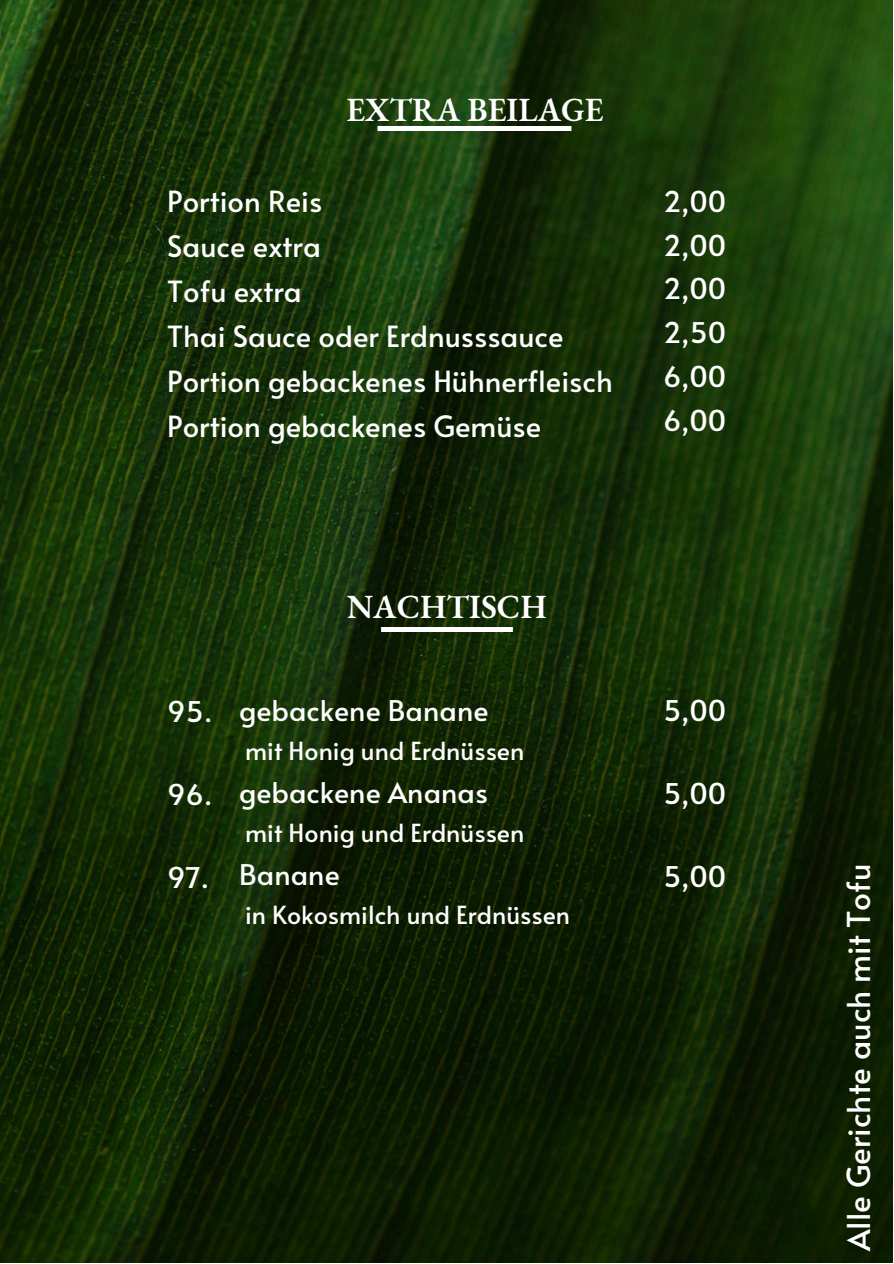
<style>
.page{position:relative;width:894px;height:1264px;background:#fff}
.page>*{position:absolute;margin:0;border:0;box-sizing:border-box;transform-origin:0 0}
.t1{font:600 33px "EB Garamond";color:#fff}
.t2{font:31.5px "Alata";color:#fff}
.t3{font:29.1px/44.8px "Alata";color:#fff}
.t4{font:28.5px/43.8px "Alata";color:#fff;text-align:justify}
.t5{font:24.9px "Alata";color:#fff}
</style>
<div class="page">
<img style="left:0;top:0;width:892px;height:1262px">
<img style="left:374px;top:126px;width:200px;height:5px">
<img style="left:379px;top:627px;width:135px;height:4px">
<h3 class="t1" style="left:346px;top:88px;width:259px">EXTRA BEILAGE</h3>
<h3 class="t3" style="left:167px;top:178px;width:447px">Portion Reis<br>Sauce extra<br>Tofu extra<br>Thai Sauce oder Erdnusssauce<br>Portion gebackenes Hühnerfleisch<br>Portion gebackenes Gemüse</h3>
<p class="t4" style="left:663px;top:178px;width:65px">2,00<br>2,00<br>2,00<br>2,50<br>6,00<br>6,00</p>
<p class="t1" style="left:346px;top:584px;width:201px">NACHTISCH</p>
<p class="t4" style="left:167px;top:688px;width:47px">95.</p>
<h1 class="t4" style="left:167px;top:771px;width:47px">96.</h1>
<p class="t4" style="left:167px;top:854px;width:43px">97.</p>
<h3 class="t4" style="left:239px;top:687px;width:251px">gebackene Banane</h3>
<h3 class="t5" style="left:245px;top:732px;width:281px">mit Honig und Erdnüssen</h3>
<h1 class="t4" style="left:239px;top:769px;width:250px">gebackene Ananas</h1>
<p class="t5" style="left:245px;top:815px;width:281px">mit Honig und Erdnüssen</p>
<h3 class="t4" style="left:239px;top:851px;width:102px">Banane</h3>
<h3 class="t5" style="left:245px;top:897px;width:326px">in Kokosmilch und Erdnüssen</h3>
<p class="t4" style="left:663px;top:687px;width:65px">5,00</p>
<p class="t4" style="left:663px;top:770px;width:65px">5,00</p>
<p class="t4" style="left:663px;top:853px;width:65px">5,00</p>
<p class="t2" style="left:835px;top:1251px;width:389px;rotate:-90deg">Alle Gerichte auch mit Tofu</p>
</div>
